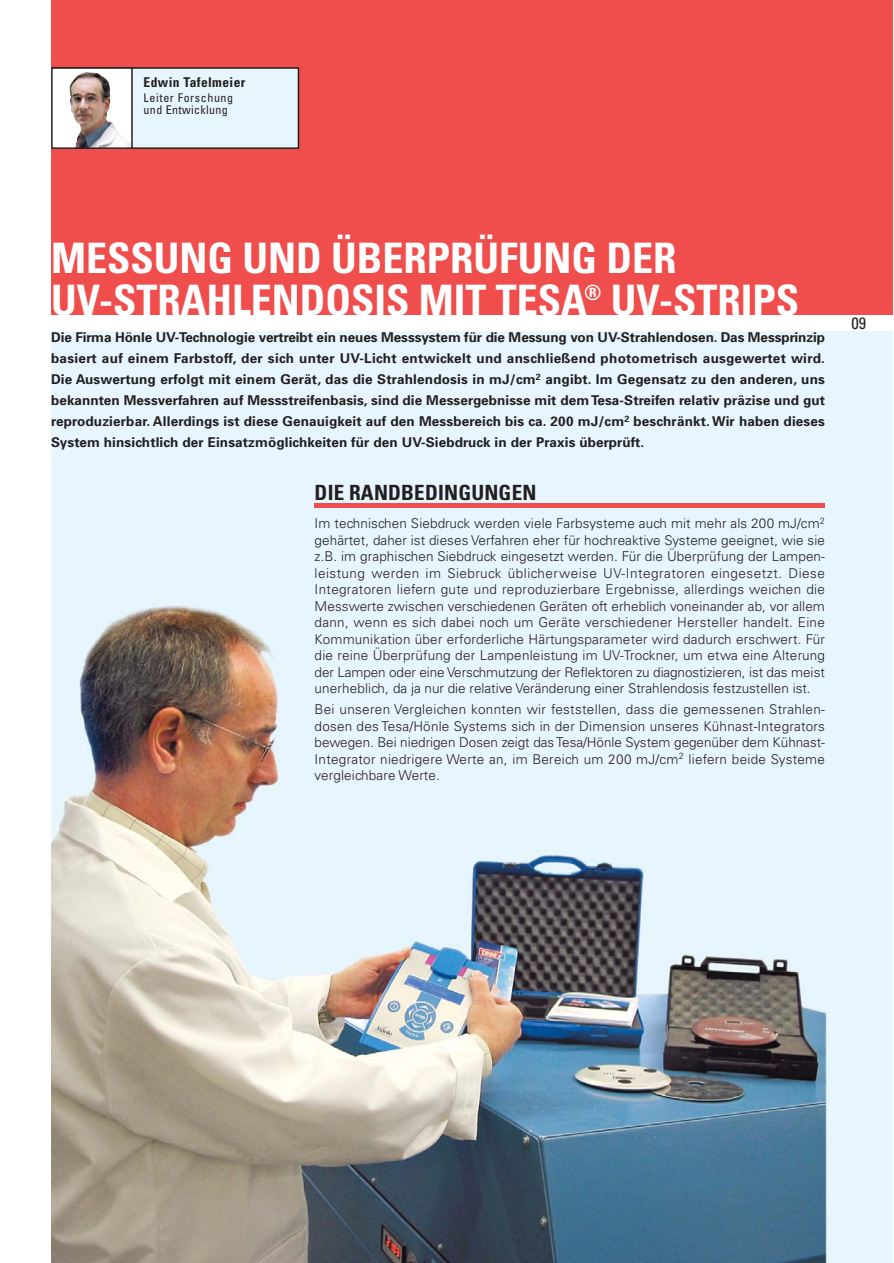
<style>
.page{position:relative;width:894px;height:1263px;background:#fff}
.page>*{position:absolute;margin:0;border:0;box-sizing:border-box;transform-origin:0 0}
.t1{font:700 condensed 42px/42px "Univers";color:#fff}
.t2{font:700 condensed 21px "Univers";letter-spacing:.01em;color:#231f20}
.t3{font:condensed 16.5px "Univers";color:#231f20}
.t4{font:300 13.5px/16.5px "Univers";color:#231f20;text-align:justify}
.t5{font:700 13.5px/21px "Univers";letter-spacing:.01em;color:#231f20;text-align:justify}
.t6{font:700 condensed 13.5px "Univers";letter-spacing:.03em;color:#231f20}
.t7{font:condensed 12px/12px "Univers";letter-spacing:.05em;color:#231f20}
</style>
<div class="page">
<img style="left:51px;top:332px;width:842px;height:931px">
<div style="left:51px;top:0;width:842px;height:315px;background:#f04e4c"></div>
<div style="left:51px;top:67px;width:248px;height:82px;background:#e7f6fd;border:2px solid #231f20"></div>
<svg style="left:54px;top:70px;width:76px;height:76px;background:#dacfcb"></svg>
<img style="left:68px;top:111px;width:62px;height:35px">
<div style="left:51px;top:67px;width:82px;height:82px;border:2px solid #231f20"></div>
<hr style="left:314px;top:504px;width:511px;height:4px;background:#f04e4c">
<p class="t6" style="left:144px;top:77px;width:103px">Edwin Tafelmeier</p>
<p class="t7" style="left:144px;top:92px;width:91px">Leiter Forschung und Entwicklung</p>
<h1 class="t1" style="left:51px;top:241px;width:750px">MESSUNG UND ÜBERPRÜFUNG DER<br>UV-STRAHLENDOSIS MIT TESA<sup>®</sup> UV-STRIPS</h1>
<p class="t5" style="left:51px;top:328px;width:776px">Die Firma Hönle UV-Technologie vertreibt ein neues Messsystem für die Messung von UV-Strahlendosen. Das Messprinzip basiert auf einem Farbstoff, der sich unter UV-Licht entwickelt und anschließend photometrisch ausgewertet wird.<br>Die Auswertung erfolgt mit einem Gerät, das die Strahlendosis in mJ/cm<sup>2</sup> angibt. Im Gegensatz zu den anderen, uns bekannten Messverfahren auf Messstreifenbasis, sind die Messergebnisse mit dem Tesa-Streifen relativ präzise und gut reproduzierbar. Allerdings ist diese Genauigkeit auf den Messbereich bis ca. 200 mJ/cm<sup>2</sup> beschränkt. Wir haben dieses System hinsichtlich der Einsatzmöglichkeiten für den UV-Siebdruck in der Praxis überprüft.</p>
<h2 class="t2" style="left:315px;top:485px;width:223px">DIE RANDBEDINGUNGEN</h2>
<p class="t4" style="left:315px;top:516px;width:512px">Im technischen Siebdruck werden viele Farbsysteme auch mit mehr als 200 mJ/cm<sup>2 </sup>gehärtet, daher ist dieses Verfahren eher für hochreaktive Systeme geeignet, wie sie z.B. im graphischen Siebdruck eingesetzt werden. Für die Überprüfung der Lampen&shy;leistung werden im Siebruck üblicherweise UV-Integratoren eingesetzt. Diese Integratoren liefern gute und reproduzierbare Ergebnisse, allerdings weichen die Messwerte zwischen verschiedenen Geräten oft erheblich voneinander ab, vor allem dann, wenn es sich dabei noch um Geräte verschiedener Hersteller handelt. Eine Kommunikation über erforderliche Härtungsparameter wird dadurch erschwert. Für die reine Überprüfung der Lampenleistung im UV-Trockner, um etwa eine Alterung der Lampen oder eine Verschmutzung der Reflektoren zu diagnostizieren, ist das meist unerheblich, da ja nur die relative Veränderung einer Strahlendosis festzustellen ist.</p>
<p class="t4" style="left:315px;top:702px;width:512px">Bei unseren Vergleichen konnten wir feststellen, dass die gemessenen Strahlen&shy;dosen des Tesa/Hönle Systems sich in der Dimension unseres Kühnast-Integrators bewegen. Bei niedrigen Dosen zeigt das Tesa/Hönle System gegenüber dem Kühnast-Integrator niedrigere Werte an, im Bereich um 200 mJ/cm<sup>2</sup> liefern beide Systeme vergleichbare Werte.</p>
<p class="t3" style="left:851px;top:317px;width:16px">09</p>
</div>
